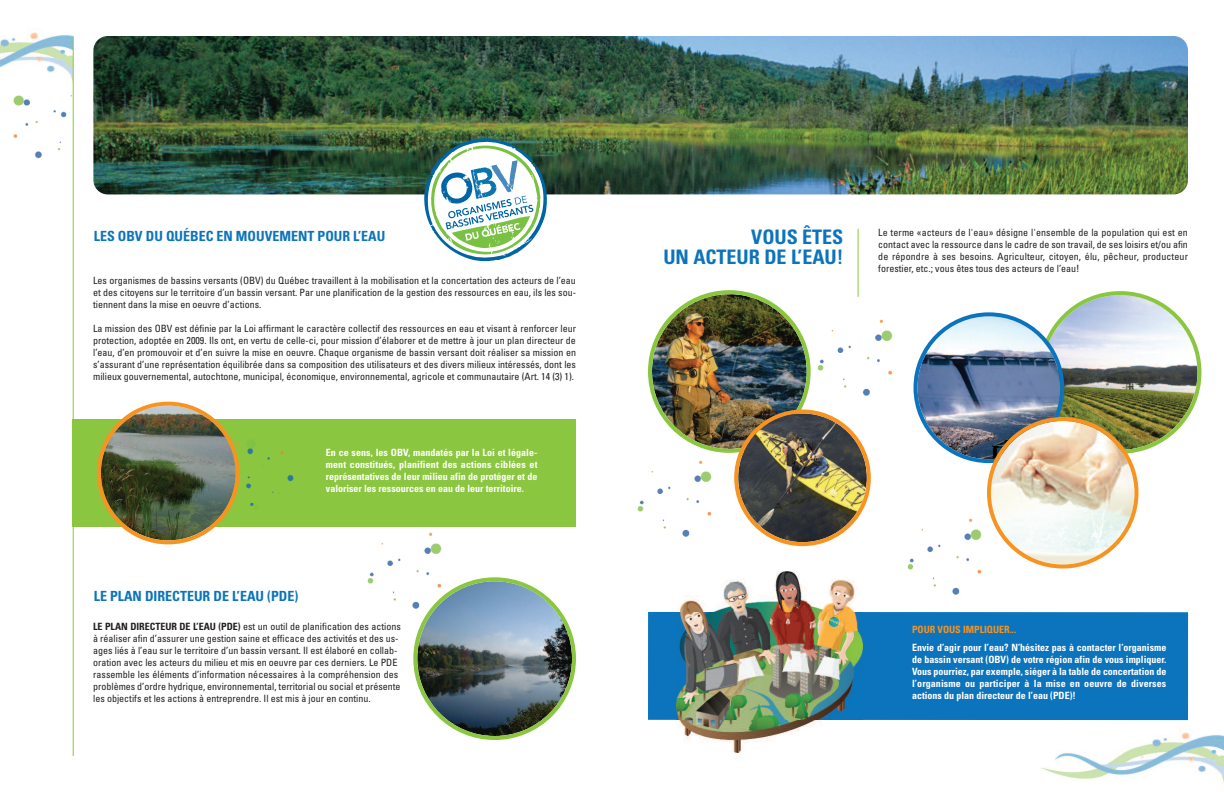
<style>
.page{position:relative;width:1224px;height:792px;background:#fff}
.page>*{position:absolute;margin:0;border:0;box-sizing:border-box;transform-origin:0 0}
.t1{font:700 condensed 20px/20px "Univers";color:#0c74bc;text-align:right}
.t2{font:700 condensed 14px "Univers";color:#0c74bc}
.t3{font:condensed 10px/12px "Univers";color:#231f20;text-align:justify}
.t4{font:700 condensed 10px/12px "Univers";color:#fff;text-align:justify}
.t5{font:700 condensed 10px "Univers";color:#f79321}
.s1{font-weight:700}
</style>
<div class="page">
<div style="left:73px;top:419px;width:503px;height:108px;background:#8bc640"></div>
<img style="left:0;top:32px;width:73px;height:60px">
<img style="left:4px;top:89px;width:68px;height:70px">
<hr style="left:73px;top:36px;width:1px;height:720px;background:#8bc640">
<div style="left:648px;top:612px;width:540px;height:108px;background:#0c74bc"></div>
<img style="left:93px;top:36px;width:1095px;height:158px;border-radius:14px">
<svg style="left:423px;top:134px;width:125px;height:128px"></svg>
<img style="left:246px;top:448px;width:48px;height:58px">
<img style="left:97px;top:402px;width:143px;height:142px">
<img style="left:367px;top:532px;width:75px;height:75px">
<img style="left:413px;top:577px;width:163px;height:163px">
<img style="left:637px;top:500px;width:7px;height:12px">
<img style="left:907px;top:558px;width:75px;height:37px">
<img style="left:875px;top:319px;width:18px;height:56px">
<img style="left:648px;top:290px;width:223px;height:256px">
<img style="left:914px;top:291px;width:288px;height:278px">
<img style="left:1041px;top:731px;width:183px;height:54px">
<hr style="left:858px;top:229px;width:1px;height:68px;background:#8bc640">
<img style="left:677px;top:571px;width:186px;height:182px">
<h2 class="t2" style="left:94px;top:231px;width:293px">LES OBV DU QUÉBEC EN MOUVEMENT POUR L’EAU</h2>
<p class="t3" style="left:93px;top:276px;width:484px">Les organismes de bassins versants (OBV) du Québec travaillent à la mobilisation et la concertation des acteurs de l’eau et des citoyens sur le territoire d’un bassin versant. Par une planification de la gestion des ressources en eau, ils les sou&shy;tiennent dans la mise en oeuvre d’actions.</p>
<p class="t3" style="left:93px;top:324px;width:484px">La mission des OBV est définie par la Loi affirmant le caractère collectif des ressources en eau et visant à renforcer leur protection, adoptée en 2009. Ils ont, en vertu de celle-ci, pour mission d’élaborer et de mettre à jour un plan directeur de l’eau, d’en promouvoir et d’en suivre la mise en oeuvre. Chaque organisme de bassin versant doit réaliser sa mission en s’assurant d’une représentation équilibrée dans sa composition des utilisateurs et des divers milieux intéressés, dont les milieux gouvernemental, autochtone, municipal, économique, environnemental, agricole et communautaire (Art. 14 (3) 1).</p>
<p class="t4" style="left:326px;top:447px;width:213px">En ce sens, les OBV, mandatés par la Loi et légale&shy;ment constitués, planifient des actions ciblées et représentatives de leur milieu afin de protéger et de valoriser les ressources en eau de leur territoire.</p>
<h2 class="t2" style="left:94px;top:591px;width:206px">LE PLAN DIRECTEUR DE L’EAU (PDE)</h2>
<p class="t3" style="left:93px;top:622px;width:309px;text-align:left"><span class="s1">LE PLAN DIRECTEUR DE L’EAU (PDE)</span> est un outil de planification des actions à réaliser afin d’assurer une gestion saine et efficace des activités et des us&shy;ages liés à l’eau sur le territoire d’un bassin versant. Il est élaboré en collab&shy;oration avec les acteurs du milieu et mis en oeuvre par ces derniers. Le PDE rassemble les éléments d’information nécessaires à la compréhension des problèmes d’ordre hydrique, environnemental, territorial ou social et présente les objectifs et les actions à entreprendre. Il est mis à jour en continu.</p>
<h1 class="t1" style="left:663px;top:229px;width:182px">VOUS ÊTES<br>UN ACTEUR DE L’EAU!</h1>
<p class="t3" style="left:878px;top:227px;width:311px">Le terme «acteurs de l'eau» désigne l'ensemble de la population qui est en contact avec la ressource dans le cadre de son travail, de ses loisirs et/ou afin de répondre à ses besoins. Agriculteur, citoyen, élu, pêcheur, producteur forestier, etc.; vous êtes tous des acteurs de l’eau!</p>
<p class="t5" style="left:912px;top:625px;width:106px">POUR VOUS IMPLIQUER...</p>
<p class="t4" style="left:912px;top:642px;width:256px">Envie d’agir pour l’eau? N’hésitez pas à contacter l’organisme de bassin versant (OBV) de votre région afin de vous impliquer.<br>Vous pourriez, par exemple, siéger à la table de concertation de l’organisme ou participer à la mise en oeuvre de diverses actions du plan directeur de l’eau (PDE)!</p>
</div>
